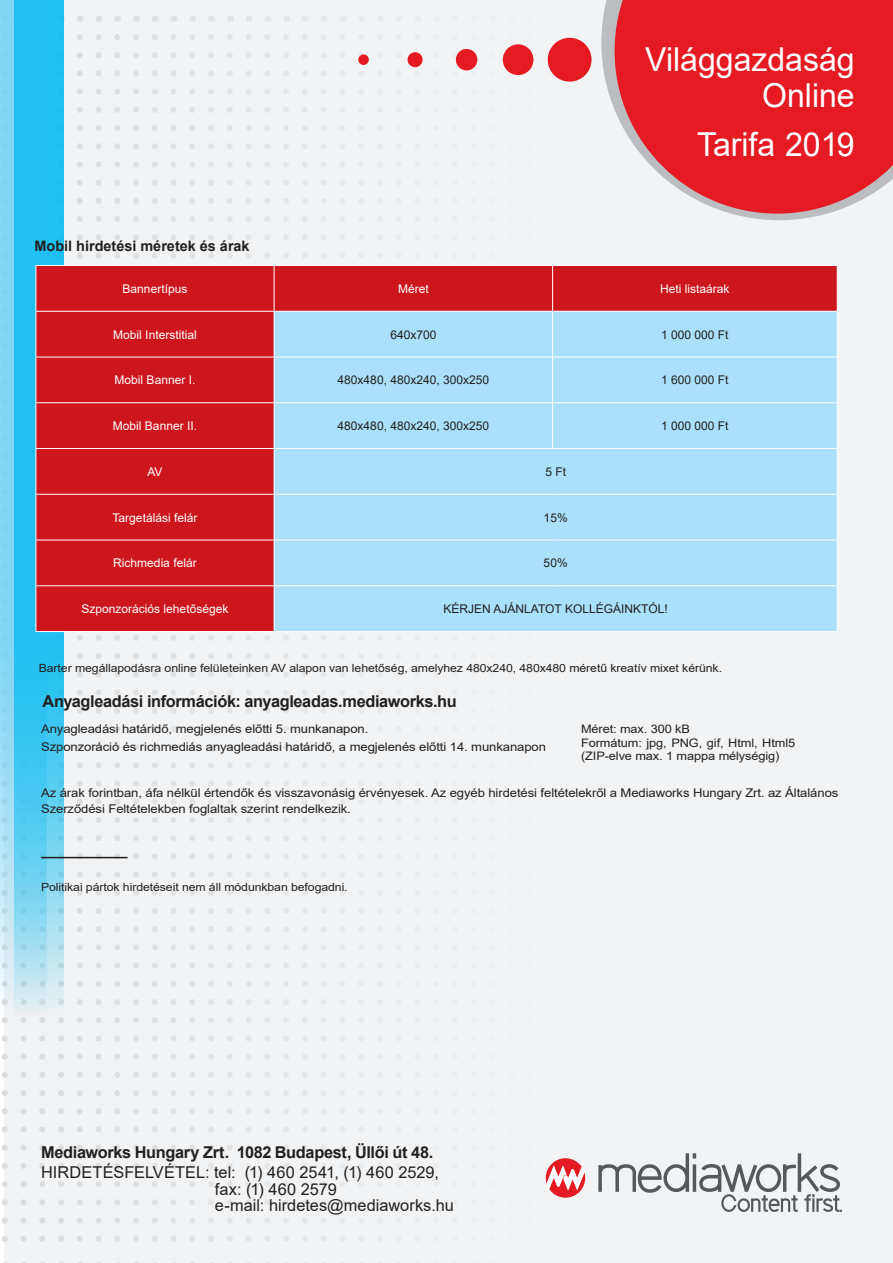
<style>
.page{position:relative;width:893px;height:1263px;background:#fff}
.page>*{position:absolute;margin:0;border:0;box-sizing:border-box;transform-origin:0 0}
.t1{font:33px/36px "Arial";color:#fff;text-align:right}
.t2{font:700 16.35px "Arial";letter-spacing:-.02em;color:#231f20}
.t3{font:16.35px/16.4px "Arial";letter-spacing:.005em;color:#231f20}
.t4{font:700 14.4px "Arial";color:#231f20}
.t5{font:12px/18px "Arial";letter-spacing:-.005em;color:#231f20;scale:1.09 1}
.t6{font:12px "Arial";color:#fff}
.t7{font:12px "Arial";letter-spacing:-.005em;color:#231f20}
.t8{font:11.7px/13.8px "Arial";letter-spacing:-.005em;color:#231f20;scale:1.09 1}
.t9{font:11.25px "Arial";letter-spacing:-.005em;color:#231f20;scale:1.09 1}
</style>
<div class="page">
<div style="left:4px;top:0;width:889px;height:1263px;background:#f2f3f4"></div>
<svg style="left:63px;top:37px;width:1px;height:1203px"></svg>
<svg style="left:77px;top:37px;width:6px;height:1205px"></svg>
<svg style="left:96px;top:37px;width:6px;height:1205px"></svg>
<svg style="left:114px;top:37px;width:6px;height:1205px"></svg>
<svg style="left:133px;top:37px;width:6px;height:1205px"></svg>
<svg style="left:152px;top:37px;width:6px;height:1205px"></svg>
<svg style="left:171px;top:37px;width:5px;height:1205px"></svg>
<svg style="left:189px;top:37px;width:6px;height:1205px"></svg>
<svg style="left:208px;top:37px;width:6px;height:1205px"></svg>
<svg style="left:227px;top:37px;width:6px;height:1204px"></svg>
<svg style="left:246px;top:37px;width:5px;height:1204px"></svg>
<svg style="left:265px;top:37px;width:5px;height:1204px"></svg>
<svg style="left:283px;top:37px;width:6px;height:1204px"></svg>
<svg style="left:302px;top:37px;width:5px;height:1204px"></svg>
<svg style="left:321px;top:37px;width:5px;height:1204px"></svg>
<div style="left:615px;top:0;width:278px;height:194px;background:#e51a23"></div>
<svg style="left:548px;top:38px;width:44px;height:44px"></svg>
<div style="left:503px;top:44px;width:30px;height:31px;background:#e51a23;border-radius:50%"></div>
<div style="left:456px;top:49px;width:21px;height:21px;background:#e51a23;border-radius:50%"></div>
<div style="left:408px;top:52px;width:15px;height:15px;background:#e51a23;border-radius:50%"></div>
<div style="left:358px;top:54px;width:11px;height:11px;background:#e51a23;border-radius:50%"></div>
<svg style="left:0;top:0;width:14px;height:1263px;fill:#83d6f5"></svg>
<svg style="left:14px;top:0;width:49px;height:1263px"></svg>
<svg style="left:598px;top:33px;width:274px;height:1179px"></svg>
<svg style="left:546px;top:37px;width:43px;height:1161px"></svg>
<hr style="left:41px;top:857px;width:87px;height:1px;background:#231f20">
<div style="left:37px;top:266px;width:800px;height:365px;background:#cd151e"></div>
<div style="left:275px;top:312px;width:562px;height:319px;background:#aae0f9"></div>
<hr style="left:36px;top:265px;width:238px;height:1px;background:#fff">
<hr style="left:36px;top:266px;width:1px;height:45px;background:#fff">
<hr style="left:274px;top:265px;width:279px;height:1px;background:#fff">
<hr style="left:274px;top:266px;width:1px;height:45px;background:#fff">
<hr style="left:553px;top:265px;width:284px;height:1px;background:#fff">
<hr style="left:552px;top:266px;width:1px;height:45px;background:#fff">
<hr style="left:837px;top:266px;width:1px;height:45px;background:#fff">
<hr style="left:36px;top:311px;width:238px;height:1px;background:#fff">
<hr style="left:36px;top:312px;width:1px;height:45px;background:#fff">
<hr style="left:274px;top:311px;width:279px;height:1px;background:#fff">
<hr style="left:274px;top:312px;width:1px;height:45px;background:#fff">
<hr style="left:553px;top:311px;width:284px;height:1px;background:#fff">
<hr style="left:552px;top:312px;width:1px;height:45px;background:#fff">
<hr style="left:837px;top:312px;width:1px;height:45px;background:#fff">
<hr style="left:36px;top:357px;width:238px;height:1px;background:#fff">
<hr style="left:36px;top:357px;width:1px;height:45px;background:#fff">
<hr style="left:274px;top:357px;width:279px;height:1px;background:#fff">
<hr style="left:274px;top:357px;width:1px;height:45px;background:#fff">
<hr style="left:553px;top:357px;width:284px;height:1px;background:#fff">
<hr style="left:552px;top:357px;width:1px;height:45px;background:#fff">
<hr style="left:837px;top:357px;width:1px;height:45px;background:#fff">
<hr style="left:36px;top:402px;width:238px;height:1px;background:#fff">
<hr style="left:36px;top:403px;width:1px;height:45px;background:#fff">
<hr style="left:274px;top:402px;width:279px;height:1px;background:#fff">
<hr style="left:274px;top:403px;width:1px;height:45px;background:#fff">
<hr style="left:553px;top:402px;width:284px;height:1px;background:#fff">
<hr style="left:552px;top:403px;width:1px;height:45px;background:#fff">
<hr style="left:837px;top:403px;width:1px;height:45px;background:#fff">
<hr style="left:36px;top:448px;width:238px;height:1px;background:#fff">
<hr style="left:36px;top:449px;width:1px;height:45px;background:#fff">
<hr style="left:274px;top:448px;width:279px;height:1px;background:#fff">
<hr style="left:274px;top:449px;width:1px;height:45px;background:#fff">
<hr style="left:553px;top:448px;width:284px;height:1px;background:#fff">
<hr style="left:837px;top:449px;width:1px;height:45px;background:#fff">
<hr style="left:36px;top:494px;width:238px;height:1px;background:#fff">
<hr style="left:36px;top:495px;width:1px;height:45px;background:#fff">
<hr style="left:274px;top:494px;width:279px;height:1px;background:#fff">
<hr style="left:274px;top:495px;width:1px;height:45px;background:#fff">
<hr style="left:553px;top:494px;width:284px;height:1px;background:#fff">
<hr style="left:837px;top:495px;width:1px;height:45px;background:#fff">
<hr style="left:36px;top:540px;width:238px;height:1px;background:#fff">
<hr style="left:36px;top:540px;width:1px;height:45px;background:#fff">
<hr style="left:274px;top:540px;width:279px;height:1px;background:#fff">
<hr style="left:274px;top:540px;width:1px;height:45px;background:#fff">
<hr style="left:553px;top:540px;width:284px;height:1px;background:#fff">
<hr style="left:837px;top:540px;width:1px;height:45px;background:#fff">
<hr style="left:36px;top:585px;width:238px;height:1px;background:#fff">
<hr style="left:36px;top:586px;width:1px;height:45px;background:#fff">
<hr style="left:274px;top:585px;width:279px;height:1px;background:#fff">
<hr style="left:274px;top:586px;width:1px;height:45px;background:#fff">
<hr style="left:553px;top:585px;width:284px;height:1px;background:#fff">
<hr style="left:837px;top:586px;width:1px;height:45px;background:#fff">
<hr style="left:36px;top:631px;width:238px;height:1px;background:#fff">
<hr style="left:274px;top:631px;width:279px;height:1px;background:#fff">
<hr style="left:553px;top:631px;width:284px;height:1px;background:#fff">
<h1 class="t1" style="left:645px;top:42px;width:211px">Világgazdaság<br>Online</h1>
<h1 class="t1" style="left:697px;top:126px;width:159px">Tarifa 2019</h1>
<p class="t4" style="left:35px;top:236px;width:217px">Mobil hirdetési méretek és árak</p>
<p class="t6" style="left:123px;top:280px;width:66px">Bannertípus</p>
<p class="t6" style="left:398px;top:280px;width:32px">Méret</p>
<p class="t6" style="left:660px;top:280px;width:71px">Heti listaárak</p>
<p class="t6" style="left:113px;top:326px;width:85px">Mobil Interstitial</p>
<p class="t7" style="left:390px;top:326px;width:48px">640x700</p>
<p class="t7" style="left:661px;top:326px;width:69px">1 000 000 Ft</p>
<p class="t6" style="left:115px;top:372px;width:82px">Mobil Banner I.</p>
<p class="t7" style="left:338px;top:372px;width:153px">480x480, 480x240, 300x250</p>
<p class="t7" style="left:661px;top:372px;width:69px">1 600 000 Ft</p>
<p class="t6" style="left:113px;top:417px;width:86px">Mobil Banner II.</p>
<p class="t7" style="left:338px;top:417px;width:153px">480x480, 480x240, 300x250</p>
<p class="t7" style="left:661px;top:417px;width:69px">1 000 000 Ft</p>
<p class="t6" style="left:147px;top:463px;width:17px">AV</p>
<p class="t7" style="left:545px;top:463px;width:22px">5 Ft</p>
<p class="t6" style="left:113px;top:509px;width:86px">Targetálási felár</p>
<p class="t7" style="left:544px;top:509px;width:26px">15%</p>
<p class="t6" style="left:113px;top:555px;width:85px">Richmedia felár</p>
<p class="t7" style="left:544px;top:555px;width:26px">50%</p>
<p class="t6" style="left:82px;top:600px;width:148px">Szponzorációs lehetőségek</p>
<p class="t7" style="left:444px;top:600px;width:226px">KÉRJEN AJÁNLATOT KOLLÉGÁINKTÓL!</p>
<p class="t9" style="left:39px;top:660px;width:628px">Barter megállapodásra online felületeinken AV alapon van lehetőség, amelyhez 480x240, 480x480 méretű kreatív mixet kérünk.</p>
<h2 class="t2" style="left:43px;top:689px;width:416px">Anyagleadási információk: anyagleadas.mediaworks.hu</h2>
<p class="t5" style="left:41px;top:720px;width:465px">Anyagleadási határidő, megjelenés előtti 5. munkanapon.<br>Szponzoráció és richmediás anyagleadási határidő, a megjelenés előtti 14. munkanapon</p>
<p class="t5" style="left:41px;top:785px;width:733px;line-height:15.9px">Az árak forintban, áfa nélkül értendők és visszavonásig érvényesek. Az egyéb hirdetési feltételekről a Mediaworks Hungary Zrt. az Általános<br>Szerződési Feltételekben foglaltak szerint rendelkezik.</p>
<p class="t8" style="left:581px;top:722px;width:198px">Méret: max. 300 kB<br>Formátum: jpg, PNG, gif, Html, Html5 (ZIP-elve max. 1 mappa mélységig)</p>
<p class="t9" style="left:41px;top:879px;width:283px">Politikai pártok hirdetéseit nem áll módunkban befogadni.</p>
<h2 class="t2" style="left:41px;top:1141px;width:394px">Mediaworks Hungary Zrt. 1082 Budapest, Üllői út 48.</h2>
<h2 class="t3" style="left:215px;top:1164px;width:241px;text-indent:-174px">HIRDETÉSFELVÉTEL: tel: (1) 460 2541, (1) 460 2529, fax: (1) 460 2579<br>e-mail: hirdetes@mediaworks.hu</h2>
</div>
